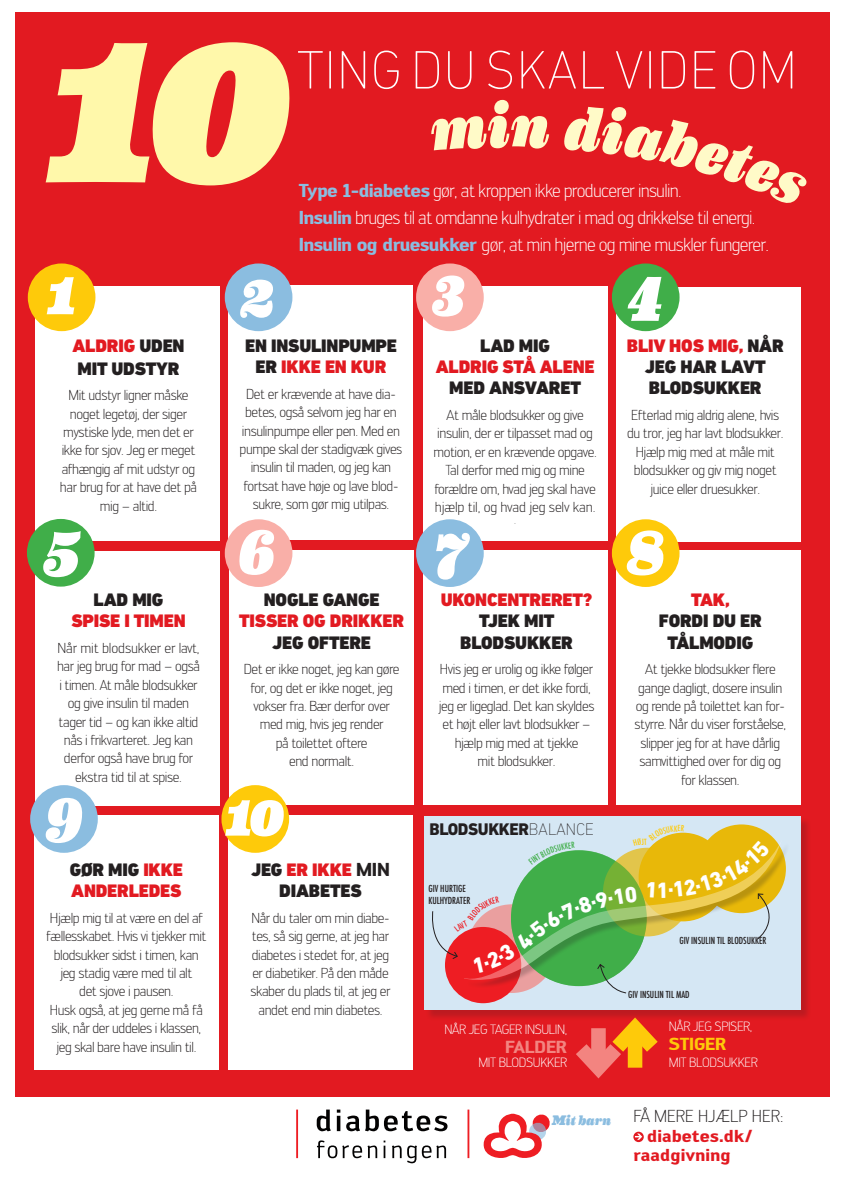
<style>
.page{position:relative;width:842px;height:1191px;background:#fff}
.page>*{position:absolute;margin:0;border:0;box-sizing:border-box;transform-origin:0 0}
.t1{font:italic 900 233.9px "Eames Century Modern";color:#fff8aa}
.t2{font:italic 900 62.3px "Eames Century Modern";color:#fff}
.t3{font:italic 900 59.5px "Eames Century Modern";color:#fff;scale:.94 1}
.t4{font:italic 900 56.7px "Eames Century Modern";color:#fff}
.t5{font:200 55px "DIN Next LT Pro";color:#fff;scale:.96 1}
.t6{font:900 18.4px/21.3px "DIN Next LT Pro";letter-spacing:-.01em;color:#231f20;text-align:center}
.t7{font:300 18.4px/26.9px "Engel";letter-spacing:-.04em;color:#fff}
.t8{font:900 18.4px/21.3px "DIN Next LT Pro";letter-spacing:-.01em;color:#e21a21;text-align:center}
.t9{font:700 17.2px "Engel";letter-spacing:-.01em;color:#f38480}
.t10{font:700 17.2px "Engel";letter-spacing:-.01em;color:#feca0a}
.brød{font:800 17.1px "DIN Next LT Pro";letter-spacing:-.025em;color:#231f20}
.t11{font:300 17px/20.4px "Engel";color:#231f20}
.t12{font:700 17px "Engel";color:#e21a21}
.t13{font:300 14.2px/18.4px "Engel";letter-spacing:-.03em;color:#231f20;text-align:center}
.t14{font:italic 900 13.9px "Eames Century Modern";letter-spacing:-.035em;color:#8bbde0}
.t15{font:300 13.2px "Engel";letter-spacing:-.03em;color:#fff}
.t16{font:300 9.5px "Engel";color:#231f20}
.t17{font:500 condensed 9.4px/11.3px "Futura";color:#231f20}
.s1{font-weight:700;color:#8bbde0}
.s2{color:#e21a21}
.s3{color:#231f20}
.s4{font-family:"Engel";font-weight:700}
.s5{font-weight:200}
.s6{font-weight:700;color:#e21a21}
</style>
<div class="page">
<div style="left:15px;top:13px;width:814px;height:1084px;background:#e21a21"></div>
<svg style="left:633px;top:1131px;width:11px;height:11px"></svg>
<svg style="left:635px;top:1133px;width:7px;height:6px"></svg>
<div style="left:35px;top:286px;width:185px;height:255px;background:#fff"></div>
<div style="left:229px;top:285px;width:184px;height:255px;background:#fff"></div>
<div style="left:423px;top:286px;width:185px;height:255px;background:#fff"></div>
<div style="left:616px;top:287px;width:184px;height:254px;background:#fff"></div>
<div style="left:35px;top:551px;width:185px;height:254px;background:#fff"></div>
<div style="left:229px;top:550px;width:185px;height:254px;background:#fff"></div>
<div style="left:423px;top:550px;width:185px;height:254px;background:#fff"></div>
<div style="left:616px;top:550px;width:184px;height:254px;background:#fff"></div>
<div style="left:35px;top:815px;width:184px;height:254px;background:#fff"></div>
<div style="left:229px;top:815px;width:184px;height:254px;background:#fff"></div>
<div style="left:28px;top:263px;width:67px;height:68px;background:#feca0a;border-radius:50%"></div>
<div style="left:27px;top:519px;width:68px;height:67px;background:#40ae49;border-radius:50%"></div>
<div style="left:225px;top:263px;width:67px;height:68px;background:#8bbde0;border-radius:50%"></div>
<div style="left:225px;top:519px;width:67px;height:68px;background:#f9afa8;border-radius:50%"></div>
<div style="left:30px;top:785px;width:68px;height:68px;background:#8bbde0;border-radius:50%"></div>
<div style="left:416px;top:263px;width:68px;height:68px;background:#f9afa8;border-radius:50%"></div>
<div style="left:416px;top:519px;width:68px;height:68px;background:#8bbde0;border-radius:50%"></div>
<div style="left:221px;top:785px;width:68px;height:68px;background:#feca0a;border-radius:50%"></div>
<div style="left:612px;top:263px;width:67px;height:68px;background:#40ae49;border-radius:50%"></div>
<div style="left:612px;top:519px;width:67px;height:68px;background:#feca0a;border-radius:50%"></div>
<svg style="left:576px;top:1021px;width:82px;height:58px"></svg>
<svg style="left:484px;top:1113px;width:66px;height:45px"></svg>
<svg style="left:317px;top:1140px;width:60px;height:18px"></svg>
<svg style="left:384px;top:1140px;width:1px;height:18px"></svg>
<svg style="left:392px;top:1145px;width:54px;height:18px"></svg>
<svg style="left:317px;top:1109px;width:14px;height:22px"></svg>
<svg style="left:337px;top:1109px;width:3px;height:22px"></svg>
<svg style="left:346px;top:1109px;width:101px;height:22px"></svg>
<hr style="left:467px;top:1109px;width:2px;height:49px;background:#ee1d23">
<hr style="left:296px;top:1109px;width:2px;height:49px;background:#ee1d23">
<div style="left:425px;top:817px;width:387px;height:204px;background:#231f20;opacity:.2"></div>
<div style="left:424px;top:816px;width:376px;height:193px;background:#d5e7f4"></div>
<div style="left:445px;top:927px;width:76px;height:76px;background:#ee1d23;border-radius:50%"></div>
<div style="left:466px;top:841px;width:324px;height:147px;background:#231f20;opacity:.75"></div>
<svg style="left:432px;top:825px;width:351px;height:168px"></svg>
<p class="t1" style="left:47px;top:-77px;width:247px">10</p>
<p class="t5" style="left:297px;top:38px;width:523px">TING DU SKAL VIDE OM</p>
<p class="t7" style="left:299px;top:178px;width:384px"><span class="s1">Type 1-diabetes</span> gør, at kroppen ikke producerer insulin.</p>
<p class="t7" style="left:299px;top:204px;width:472px"><span class="s1">Insulin</span> bruges til at omdanne kulhydrater i mad og drikkelse til energi.<br><span class="s1">Insulin og druesukker</span> gør, at min hjerne og mine muskler fungerer.</p>
<p class="t2" style="left:47px;top:245px;width:31px">1</p>
<p class="t6" style="left:72px;top:334px;width:114px;line-height:22.7px;text-align:left"><span class="s2">ALDRIG</span> UDEN<br>MIT UDSTYR</p>
<p class="t13" style="left:60px;top:386px;width:139px">Mit udstyr ligner måske noget legetøj, der siger mystiske lyde, men det er ikke for sjov. Jeg er meget afhængig af mit udstyr og har brug for at have det på mig – altid.</p>
<p class="t2" style="left:44px;top:500px;width:38px">5</p>
<p class="t8" style="left:71px;top:589px;width:116px"><span class="s3">LAD MIG<br></span>SPISE I TIMEN</p>
<p class="t13" style="left:57px;top:638px;width:144px">Når mit blodsukker er lavt, har jeg brug for mad – også i timen. At måle blodsukker og give insulin til maden tager tid – og kan ikke altid nås i frikvarteret. Jeg kan derfor også have brug for ekstra tid til at spise.</p>
<p class="t2" style="left:240px;top:248px;width:36px">2</p>
<p class="t6" style="left:245px;top:335px;width:153px">EN INSULINPUMPE<br>ER <span class="s2">IKKE EN KUR</span></p>
<p class="t13" style="left:240px;top:384px;width:164px">Det er krævende at have dia&shy;betes, også selvom jeg har en insulinpumpe eller pen. Med en pumpe skal der stadigvæk gives insulin til maden, og jeg kan fortsat have høje og lave blod&shy;sukre, som gør mig utilpas.</p>
<p class="t2" style="left:237px;top:505px;width:39px">6</p>
<p class="t6" style="left:239px;top:589px;width:167px">NOGLE GANGE<br><span class="s2">TISSER OG DRIKKER<br></span>JEG OFTERE</p>
<p class="t13" style="left:244px;top:660px;width:157px">Det er ikke noget, jeg kan gøre for, og det er ikke noget, jeg</p>
<p class="t13" style="left:253px;top:697px;width:138px">vokser fra. Bær derfor over med mig, hvis jeg render på toilettet oftere<br>end normalt.</p>
<p class="t2" style="left:46px;top:766px;width:38px">9</p>
<p class="t3" style="left:225px;top:769px;width:64px">10</p>
<p class="t8" style="left:70px;top:859px;width:115px;text-align:left"><span class="s3">GØR MIG</span> IKKE<br>ANDERLEDES</p>
<p class="t13" style="left:46px;top:908px;width:162px">Hjælp mig til at være en del af fællesskabet. Hvis vi tjekker mit blodsukker sidst i timen, kan</p>
<p class="t13" style="left:60px;top:963px;width:134px">jeg stadig være med til alt</p>
<p class="t13" style="left:79px;top:982px;width:96px">det sjove i pausen.</p>
<p class="t13" style="left:50px;top:1000px;width:155px">Husk også, at jeg gerne må få slik, når der uddeles i klassen, jeg skal bare have insulin til.</p>
<p class="t6" style="left:251px;top:859px;width:140px">JEG <span class="s2">ER IKKE</span> <span class="s4">MIN<br></span>DIABETES</p>
<p class="t13" style="left:251px;top:908px;width:141px">Når du taler om min diabe&shy;tes, så sig gerne, at jeg har diabetes i stedet for, at jeg er diabetiker. På den måde skaber du plads til, at jeg er andet end min diabetes.</p>
<p class="t4" style="left:433px;top:246px;width:34px">3</p>
<p class="t2" style="left:628px;top:245px;width:37px">4</p>
<p class="t6" style="left:436px;top:335px;width:160px">LAD MIG<br><span class="s2">ALDRIG STÅ ALENE<br></span>MED ANSVARET</p>
<p class="t13" style="left:433px;top:406px;width:165px">At måle blodsukker og give insulin, der er tilpasset mad og motion, er en krævende opgave.<br>Tal derfor med mig og mine forældre om, hvad jeg skal have hjælp til, og hvad jeg selv kan.</p>
<p class="t16" style="left:514px;top:515px;width:3px">.</p>
<p class="t6" style="left:627px;top:335px;width:158px"><span class="s2">BLIV HOS MIG,</span> NÅR<br>JEG HAR LAVT<br>BLODSUKKER</p>
<p class="t13" style="left:627px;top:406px;width:158px">Efterlad mig aldrig alene, hvis du tror, jeg har lavt blodsukker.<br>Hjælp mig med at måle mit blodsukker og giv mig noget juice eller druesukker.</p>
<p class="t2" style="left:434px;top:501px;width:35px">7</p>
<p class="t2" style="left:627px;top:506px;width:38px">8</p>
<p class="t6" style="left:441px;top:589px;width:153px"><span class="s2">UKONCENTRERET?<br></span>TJEK MIT<br>BLODSUKKER</p>
<p class="t13" style="left:439px;top:660px;width:157px">Hvis jeg er urolig og ikke følger med i timen, er det ikke fordi, jeg er ligeglad. Det kan skyldes et højt eller lavt blodsukker – hjælp mig med at tjekke<br>mit blodsukker.</p>
<p class="t6" style="left:659px;top:589px;width:104px"><span class="s2">TAK,<br></span>FORDI DU ER<br>TÅLMODIG</p>
<p class="t13" style="left:634px;top:660px;width:153px">At tjekke blodsukker flere gange dagligt, dosere insulin og rende på toilettet kan for&shy;styrre. Når du viser forståelse, slipper jeg for at have dårlig samvittighed over for dig og for klassen.</p>
<p class="brød" style="left:429px;top:819px;width:166px">BLODSUKKER<span class="s5">BALANCE</span></p>
<p class="t17" style="left:428px;top:883px;width:44px">GIV HURTIGE<br>KULHYDRATER</p>
<p class="t17" style="left:679px;top:935px;width:89px">GIV INSULIN TIL BLODSUKKER</p>
<p class="t15" style="left:444px;top:1021px;width:124px">NÅR JEG TAGER INSULIN,</p>
<p class="t9" style="left:505px;top:1036px;width:64px">FALDER</p>
<p class="t15" style="left:478px;top:1054px;width:90px">MIT BLODSUKKER</p>
<p class="t14" style="left:552px;top:1109px;width:60px">Mit barn</p>
<p class="t17" style="left:628px;top:989px;width:63px">GIV INSULIN TIL MAD</p>
<p class="t15" style="left:669px;top:1018px;width:85px">NÅR JEG SPISER,</p>
<p class="t10" style="left:669px;top:1033px;width:59px">STIGER</p>
<p class="t15" style="left:669px;top:1055px;width:90px">MIT BLODSUKKER</p>
<p class="t11" style="left:647px;top:1105px;width:138px;text-indent:-14px">FÅ MERE HJÆLP HER: <span class="s6">diabetes.dk/</span></p>
<p class="t12" style="left:633px;top:1144px;width:99px">raadgivning</p>
</div>
